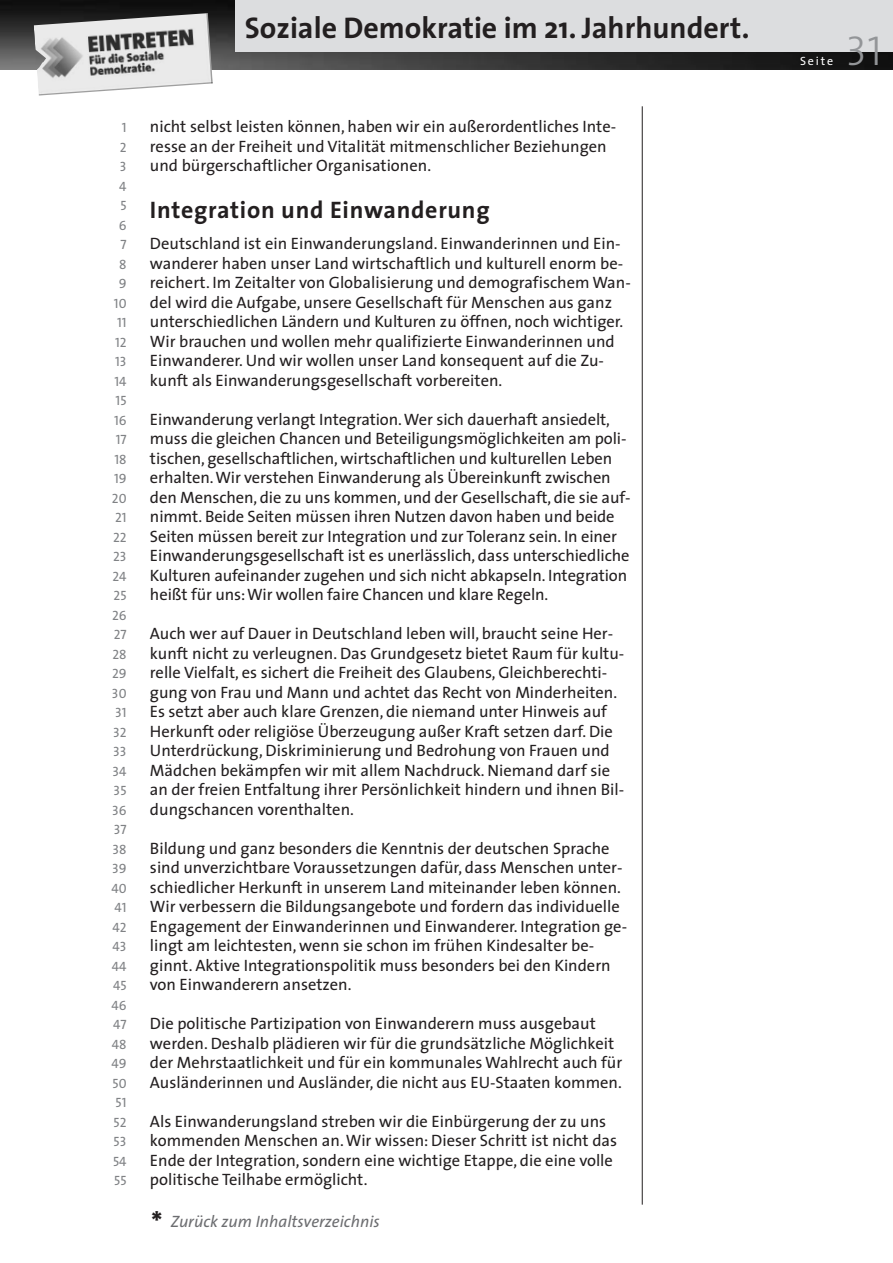
<style>
.page{position:relative;width:893px;height:1263px;background:#fff}
.page>*{position:absolute;margin:0;border:0;box-sizing:border-box;transform-origin:0 0}
.t1{font:42px "The Sans Light Caps";color:#939598}
.t2{font:700 30px "The Sans";color:#231f20}
.t3{font:700 24px "The Sans";letter-spacing:.03em;color:#231f20}
.t4{font:16.5px/19.5px "The Sans";color:#231f20}
.t5{font:italic 16.5px "The Sans";color:#6c6d70}
.t6{font:13.5px/19.5px "The Sans Caps";color:#808285;text-align:right}
.t7{font:12px "The Sans";letter-spacing:.155em;color:#fff}
.s1{font-weight:700;font-style:normal;font-size:30px;color:#231f20}
</style>
<div class="page">
<hr style="left:642px;top:106px;width:1px;height:1098px;background:#231f20">
<img style="left:0;top:1px;width:893px;height:68px">
<img style="left:34px;top:13px;width:179px;height:83px">
<div style="left:235px;top:0;width:658px;height:51px;background:#dcdddf"></div>
<h2 class="t2" style="left:245px;top:16px;width:506px">Soziale Demokratie im 21. Jahrhundert.</h2>
<p class="t6" style="left:111px;top:119px;width:17px">1<br>2<br>3<br>4<br>5<br>6<br>7<br>8<br>9<br>10<br>11<br>12<br>13<br>14<br>15<br>16<br>17<br>18<br>19<br>20<br>21<br>22<br>23<br>24<br>25<br>26<br>27<br>28<br>29<br>30<br>31<br>32<br>33<br>34<br>35<br>36<br>37<br>38<br>39<br>40<br>41<br>42<br>43<br>44<br>45<br>46<br>47<br>48<br>49<br>50<br>51<br>52<br>53<br>54<br>55</p>
<p class="t4" style="left:150px;top:118px;width:468px">nicht selbst leisten können, haben wir ein außerordentliches Inte&shy;resse an der Freiheit und Vitalität mitmenschlicher Beziehungen und bürgerschaftlicher Organisationen.</p>
<h3 class="t3" style="left:150px;top:200px;width:341px">Integration und Einwanderung</h3>
<p class="t4" style="left:150px;top:235px;width:482px">Deutschland ist ein Einwanderungsland. Einwanderinnen und Ein&shy;wanderer haben unser Land wirtschaftlich und kulturell enorm be&shy;reichert. Im Zeitalter von Globalisierung und demografischem Wan&shy;del wird die Aufgabe, unsere Gesellschaft für Menschen aus ganz unterschiedlichen Ländern und Kulturen zu öffnen, noch wichtiger.<br>Wir brauchen und wollen mehr qualifizierte Einwanderinnen und Einwanderer. Und wir wollen unser Land konsequent auf die Zu&shy;kunft als Einwanderungsgesellschaft vorbereiten.</p>
<p class="t4" style="left:150px;top:411px;width:482px">Einwanderung verlangt Integration. Wer sich dauerhaft ansiedelt, muss die gleichen Chancen und Beteiligungsmöglichkeiten am poli&shy;tischen, gesellschaftlichen, wirtschaftlichen und kulturellen Leben erhalten. Wir verstehen Einwanderung als Übereinkunft zwischen den Menschen, die zu uns kommen, und der Gesellschaft, die sie auf&shy;nimmt. Beide Seiten müssen ihren Nutzen davon haben und beide Seiten müssen bereit zur Integration und zur Toleranz sein. In einer Einwanderungsgesellschaft ist es unerlässlich, dass unterschiedliche Kulturen aufeinander zugehen und sich nicht abkapseln. Integration heißt für uns: Wir wollen faire Chancen und klare Regeln.</p>
<p class="t4" style="left:150px;top:625px;width:476px">Auch wer auf Dauer in Deutschland leben will, braucht seine Her&shy;kunft nicht zu verleugnen. Das Grundgesetz bietet Raum für kultu&shy;relle Vielfalt, es sichert die Freiheit des Glaubens, Gleichberechti&shy;gung von Frau und Mann und achtet das Recht von Minderheiten.<br>Es setzt aber auch klare Grenzen, die niemand unter Hinweis auf Herkunft oder religiöse Überzeugung außer Kraft setzen darf. Die Unterdrückung, Diskriminierung und Bedrohung von Frauen und Mädchen bekämpfen wir mit allem Nachdruck. Niemand darf sie an der freien Entfaltung ihrer Persönlichkeit hindern und ihnen Bil&shy;dungschancen vorenthalten.</p>
<p class="t4" style="left:150px;top:840px;width:479px">Bildung und ganz besonders die Kenntnis der deutschen Sprache sind unverzichtbare Voraussetzungen dafür, dass Menschen unter&shy;schiedlicher Herkunft in unserem Land miteinander leben können.<br>Wir verbessern die Bildungsangebote und fordern das individuelle Engagement der Einwanderinnen und Einwanderer. Integration ge&shy;lingt am leichtesten, wenn sie schon im frühen Kindesalter be&shy;ginnt. Aktive Integrationspolitik muss besonders bei den Kindern von Einwanderern ansetzen.</p>
<p class="t4" style="left:150px;top:1015px;width:474px">Die politische Partizipation von Einwanderern muss ausgebaut werden. Deshalb plädieren wir für die grundsätzliche Möglichkeit der Mehrstaatlichkeit und für ein kommunales Wahlrecht auch für Ausländerinnen und Ausländer, die nicht aus EU-Staaten kommen.</p>
<p class="t4" style="left:150px;top:1113px;width:469px">Als Einwanderungsland streben wir die Einbürgerung der zu uns kommenden Menschen an. Wir wissen: Dieser Schritt ist nicht das Ende der Integration, sondern eine wichtige Etappe, die eine volle politische Teilhabe ermöglicht.</p>
<p class="t5" style="left:151px;top:1215px;width:230px"><span class="s1">*</span> Zurück zum Inhaltsverzeichnis</p>
<p class="t7" style="left:800px;top:56px;width:35px">Seite</p>
<h1 class="t1" style="left:846px;top:37px;width:38px">31</h1>
</div>
